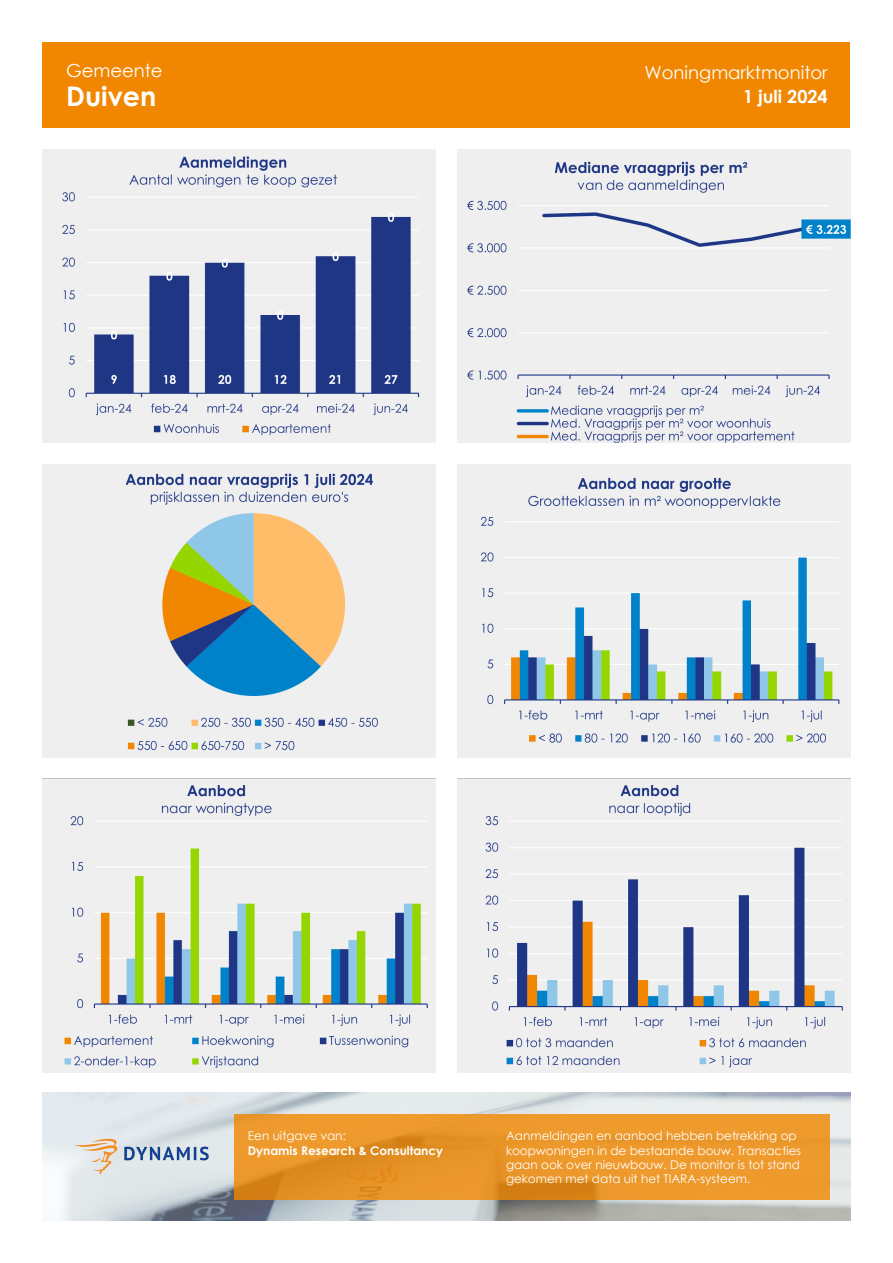
<style>
.page{position:relative;width:893px;height:1263px;background:#fff}
.page>*{position:absolute;margin:0;border:0;box-sizing:border-box;transform-origin:0 0}
.t1{font:700 27px "Century Gothic";color:#fff}
.t2{font:18px "Century Gothic";color:#fff}
.t3{font:700 18px "Century Gothic";color:#fff}
.t4{font:12px/14.4px "Century Gothic";color:#fff}
.t5{font:700 12px "Century Gothic";color:#fff}
</style>
<div class="page">
<div style="left:43px;top:43px;width:807px;height:85px;background:#f18700"></div>
<img style="left:43px;top:149px;width:393px;height:293px">
<img style="left:457px;top:149px;width:393px;height:293px">
<img style="left:457px;top:464px;width:393px;height:293px">
<img style="left:43px;top:464px;width:393px;height:293px">
<img style="left:43px;top:779px;width:393px;height:293px">
<img style="left:43px;top:1093px;width:807px;height:127px">
<svg style="left:234px;top:1114px;width:595px;height:85px;background:#e99528"></svg>
<svg style="left:74px;top:1139px;width:44px;height:35px;background:#e6d9c9"></svg>
<svg style="left:124px;top:1146px;width:85px;height:14px"></svg>
<img style="left:457px;top:779px;width:393px;height:293px">
<p class="t2" style="left:66px;top:58px;width:98px">Gemeente</p>
<p class="t2" style="left:645px;top:60px;width:185px">Woningmarktmonitor</p>
<p class="t1" style="left:66px;top:76px;width:92px">Duiven</p>
<p class="t3" style="left:743px;top:83px;width:86px">1 juli 2024</p>
<p class="t4" style="left:248px;top:1128px;width:100px">Een uitgave van:</p>
<p class="t5" style="left:248px;top:1141px;width:197px">Dynamis Research &amp; Consultancy</p>
<p class="t4" style="left:506px;top:1128px;width:297px">Aanmeldingen en aanbod hebben betrekking op koopwoningen in de bestaande bouw. Transacties gaan ook over nieuwbouw. De monitor is tot stand gekomen met data uit het TIARA-systeem.</p>
</div>
